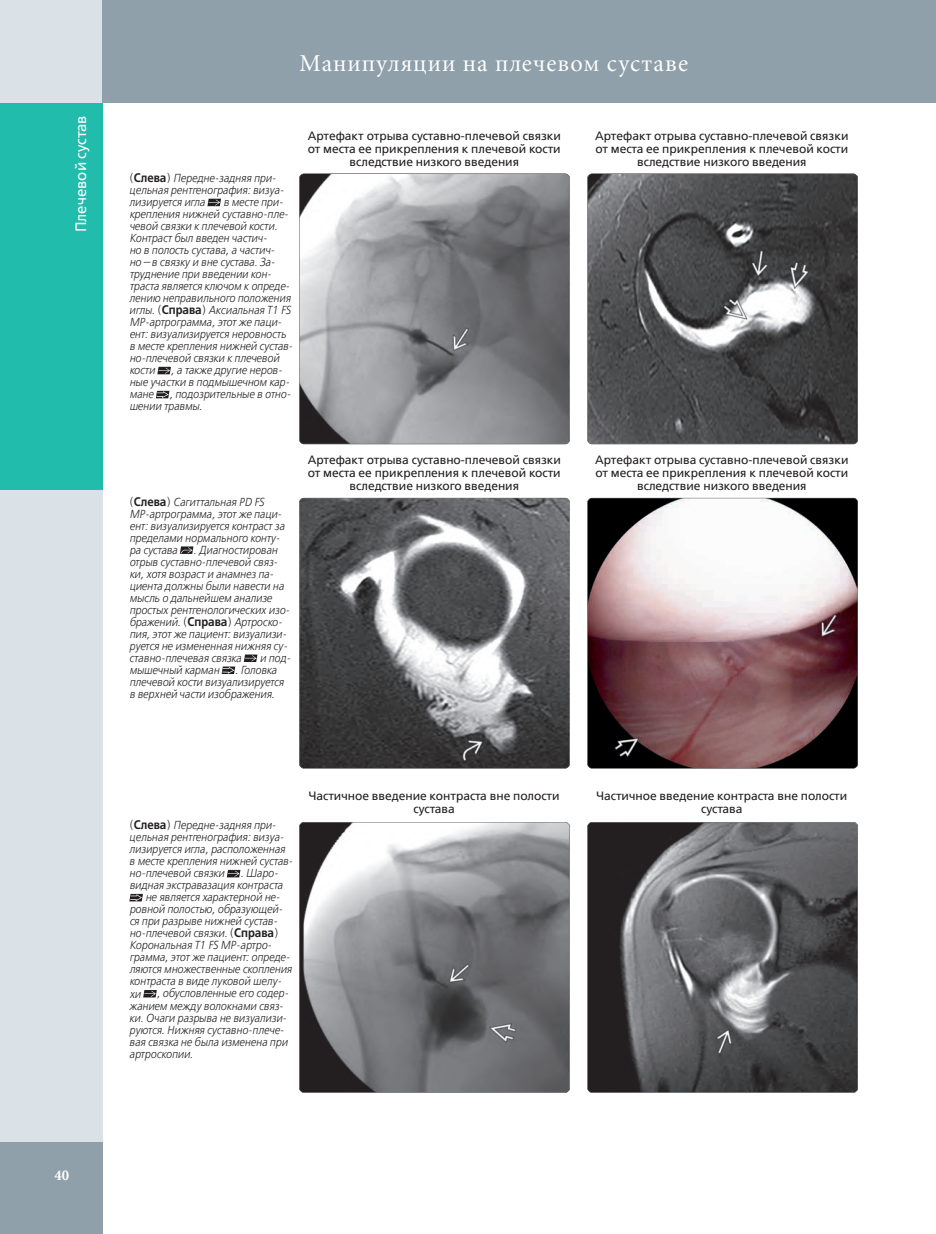
<style>
.page{position:relative;width:936px;height:1234px;background:#fff}
.page>*{position:absolute;margin:0;border:0;box-sizing:border-box;transform-origin:0 0}
.t1{font:24px "Minion Cyr";letter-spacing:.04em;color:#fff}
.t2{font:15px "Free Set C";color:#fff}
.t3{font:700 15px "Minion Cyr";color:#fff}
.t4{font:12px/12.8px "Free Set C";color:#231f20;text-align:center}
.t5{font:italic 11.55px/12px "Free Set Light C";color:#231f20;scale:.91 1}
.s1{font-style:normal}
.s2{font-family:"Free Set Demi C";font-style:normal;font-size:12.3px}
</style>
<div class="page">
<div style="left:0;top:0;width:102px;height:1142px;background:#dae2e7"></div>
<div style="left:102px;top:0;width:833px;height:103px;background:#8fa0aa"></div>
<div style="left:0;top:103px;width:102px;height:386px;background:#22bcac"></div>
<div style="left:0;top:1142px;width:102px;height:91px;background:#8fa0aa"></div>
<svg style="left:207px;top:199px;width:14px;height:7px"></svg>
<svg style="left:157px;top:367px;width:14px;height:7px"></svg>
<svg style="left:156px;top:391px;width:13px;height:7px"></svg>
<svg style="left:180px;top:546px;width:13px;height:8px"></svg>
<svg style="left:244px;top:654px;width:13px;height:8px"></svg>
<svg style="left:221px;top:666px;width:14px;height:8px"></svg>
<svg style="left:227px;top:869px;width:13px;height:8px"></svg>
<svg style="left:129px;top:893px;width:14px;height:8px"></svg>
<svg style="left:143px;top:990px;width:14px;height:7px"></svg>
<img style="left:299px;top:174px;width:270px;height:270px">
<img style="left:587px;top:174px;width:270px;height:270px">
<img style="left:299px;top:498px;width:270px;height:270px">
<img style="left:587px;top:498px;width:270px;height:270px">
<img style="left:299px;top:822px;width:270px;height:270px">
<img style="left:587px;top:822px;width:270px;height:270px">
<p class="t2" style="left:73px;top:232px;width:119px;rotate:-90deg">Плечевой сустав</p>
<h1 class="t1" style="left:299px;top:49px;width:390px">Манипуляции на плечевом суставе</h1>
<p class="t5" style="left:129px;top:173px;width:171px"><span class="s1">(</span><span class="s2">Слева</span><span class="s1">)</span> Передне-задняя при&shy;цельная рентгенография: визуа&shy;лизируется игла</p>
<p class="t5" style="left:129px;top:197px;width:181px;text-indent:94px">в месте при&shy;крепления нижней суставно-пле&shy;чевой связки к плечевой кости.<br>Контраст был введен частич-<br>но в полость сустава, а частич-<br>но — в связку и вне сустава. За&shy;труднение при введении кон&shy;траста является ключом к опреде&shy;лению неправильного положения иглы. <span class="s1">(</span><span class="s2">Справа</span><span class="s1">)</span> Аксиальная Т1 FS<br>МР-артрограмма, этот же паци&shy;ент: визуализируется неровность в месте крепления нижней сустав&shy;но-плечевой связки к плечевой кости</p>
<p class="t5" style="left:129px;top:365px;width:177px;text-indent:42px">, а также другие неров&shy;ные участки в подмышечном кар&shy;мане</p>
<p class="t5" style="left:129px;top:389px;width:179px;text-indent:40px">, подозрительные в отно&shy;шении травмы.</p>
<p class="t4" style="left:307px;top:130px;width:255px">Артефакт отрыва суставно-плечевой связки от места ее прикрепления к плечевой кости вследствие низкого введения</p>
<p class="t5" style="left:129px;top:496px;width:172px"><span class="s1">(</span><span class="s2">Слева</span><span class="s1">)</span> Сагиттальная PD FS<br>МР-артрограмма, этот же паци&shy;ент: визуализируется контраст за пределами нормального конту&shy;ра сустава</p>
<p class="t5" style="left:129px;top:544px;width:177px;text-indent:64px">. Диагностирован отрыв суставно-плечевой связ&shy;ки, хотя возраст и анамнез па&shy;циента должны были навести на мысль о дальнейшем анализе простых рентгенологических изо&shy;бражений. <span class="s1">(</span><span class="s2">Справа</span><span class="s1">)</span> Артроско&shy;пия, этот же пациент: визуализи&shy;руется не измененная нижняя су&shy;ставно-плечевая связка</p>
<p class="t5" style="left:260px;top:652px;width:35px">и под-</p>
<p class="t5" style="left:129px;top:664px;width:100px">мышечный карман</p>
<p class="t5" style="left:129px;top:664px;width:171px;text-indent:106px">. Головка плечевой кости визуализируется в верхней части изображения.</p>
<p class="t4" style="left:307px;top:454px;width:255px">Артефакт отрыва суставно-плечевой связки от места ее прикрепления к плечевой кости вследствие низкого введения</p>
<p class="t4" style="left:595px;top:130px;width:255px">Артефакт отрыва суставно-плечевой связки от места ее прикрепления к плечевой кости вследствие низкого введения</p>
<p class="t4" style="left:595px;top:453px;width:255px">Артефакт отрыва суставно-плечевой связки от места ее прикрепления к плечевой кости вследствие низкого введения</p>
<p class="t5" style="left:129px;top:819px;width:181px"><span class="s1">(</span><span class="s2">Слева</span><span class="s1">)</span> Передне-задняя при&shy;цельная рентгенография: визуа&shy;лизируется игла, расположенная в месте крепления нижней сустав&shy;но-плечевой связки</p>
<p class="t5" style="left:240px;top:867px;width:43px">. Шаро-</p>
<p class="t5" style="left:129px;top:879px;width:170px">видная экстравазация контраста</p>
<p class="t5" style="left:145px;top:891px;width:149px">не является характерной не-</p>
<p class="t5" style="left:129px;top:903px;width:170px">ровной полостью, образующей-</p>
<p class="t5" style="left:129px;top:915px;width:164px">ся при разрыве нижней сустав-</p>
<p class="t5" style="left:129px;top:927px;width:165px">но-плечевой связки. <span class="s1">(</span><span class="s2">Справа</span><span class="s1">)</span></p>
<p class="t5" style="left:129px;top:939px;width:158px">Корональная Т1 FS МР-артро-</p>
<p class="t5" style="left:129px;top:951px;width:178px">грамма, этот же пациент: опреде-</p>
<p class="t5" style="left:129px;top:963px;width:180px">ляются множественные скопления</p>
<p class="t5" style="left:129px;top:975px;width:169px">контраста в виде луковой шелу-</p>
<p class="t5" style="left:129px;top:987px;width:14px">хи</p>
<p class="t5" style="left:129px;top:987px;width:176px;text-indent:27px">, обусловленные его содер&shy;жанием между волокнами связ&shy;ки. Очаги разрыва не визуализи&shy;руются. Нижняя суставно-плече&shy;вая связка не была изменена при артроскопии.</p>
<p class="t4" style="left:309px;top:789px;width:252px">Частичное введение контраста вне полости сустава</p>
<p class="t4" style="left:596px;top:789px;width:252px">Частичное введение контраста вне полости сустава</p>
<p class="t3" style="left:54px;top:1166px;width:16px">40</p>
</div>
